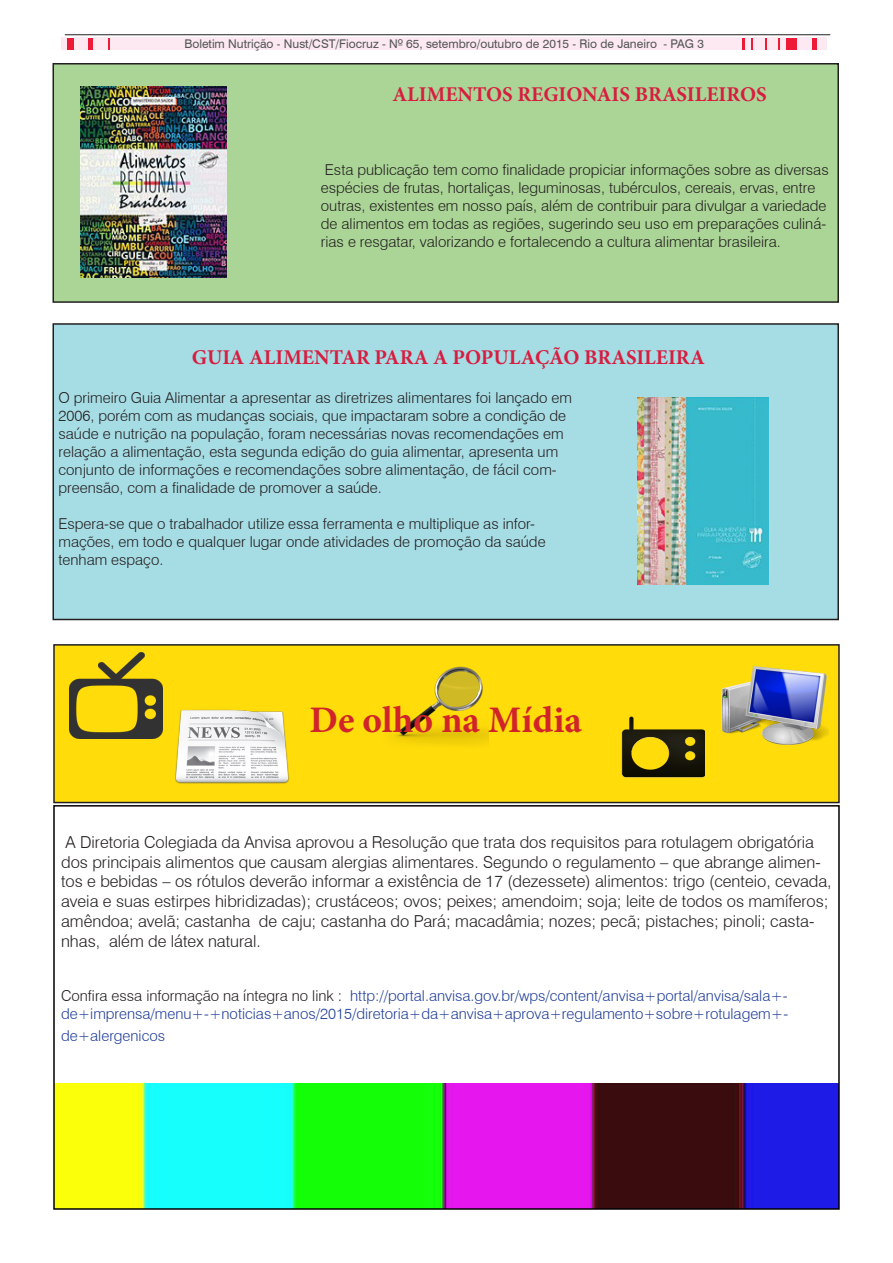
<style>
.page{position:relative;width:893px;height:1263px;background:#fff}
.page>*{position:absolute;margin:0;border:0;box-sizing:border-box;transform-origin:0 0}
.t1{font:700 37.5px "Minion Pro";color:#d1232a}
.t2{font:700 21px "Minion Pro";color:#d71d40}
.t3{font:300 16.5px/19.8px "Swiss 721 BT";color:#231f20}
.t4{font:300 15px/18px "Swiss 721 BT";color:#231f20}
.t5{font:300 15px/18px "Swiss 721 BT";color:#223f99}
.t6{font:12px "Swiss 721 BT";color:#545557}
.s1{color:#231f20}
</style>
<div class="page">
<img style="left:56px;top:1083px;width:781px;height:124px">
<div style="left:54px;top:645px;width:785px;height:157px;background:#ffdc0a"></div>
<div style="left:53px;top:644px;width:787px;height:159px;border:2px solid #231f20"></div>
<img style="left:376px;top:644px;width:113px;height:100px">
<div style="left:53px;top:324px;width:785px;height:295px;background:#a6dce4"></div>
<div style="left:52px;top:323px;width:787px;height:297px;border:2px solid #231f20"></div>
<div style="left:53px;top:64px;width:785px;height:238px;background:#abd596"></div>
<div style="left:52px;top:63px;width:787px;height:240px;border:2px solid #231f20"></div>
<div style="left:62px;top:38px;width:765px;height:12px;background:#ed1a38"></div>
<div style="left:110px;top:37px;width:632px;height:13px;background:#fce9f1"></div>
<div style="left:94px;top:37px;width:14px;height:13px;background:#fce9f1"></div>
<div style="left:75px;top:37px;width:13px;height:13px;background:#fce9f1"></div>
<div style="left:62px;top:37px;width:5px;height:13px;background:#fce9f1"></div>
<div style="left:817px;top:37px;width:10px;height:13px;background:#fce9f1"></div>
<div style="left:798px;top:37px;width:14px;height:13px;background:#fce9f1"></div>
<div style="left:780px;top:37px;width:6px;height:13px;background:#fce9f1"></div>
<div style="left:767px;top:37px;width:10px;height:13px;background:#fce9f1"></div>
<div style="left:753px;top:37px;width:11px;height:13px;background:#fce9f1"></div>
<div style="left:745px;top:37px;width:6px;height:13px;background:#fce9f1"></div>
<hr style="left:65px;top:34px;width:765px;height:1px;background:#231f20">
<img style="left:80px;top:86px;width:147px;height:192px">
<img style="left:637px;top:397px;width:131px;height:188px">
<img style="left:69px;top:653px;width:93px;height:86px">
<img style="left:176px;top:709px;width:113px;height:75px">
<img style="left:621px;top:716px;width:83px;height:62px">
<img style="left:721px;top:666px;width:108px;height:79px">
<div style="left:53px;top:805px;width:787px;height:405px;border:2px solid #000"></div>
<p class="t6" style="left:184px;top:35px;width:521px">Boletim Nutrição - Nust/CST/Fiocruz - Nº 65, setembro/outubro de 2015 - Rio de Janeiro - PAG 3</p>
<p class="t2" style="left:392px;top:79px;width:376px">ALIMENTOS REGIONAIS BRASILEIROS</p>
<p class="t4" style="left:321px;top:161px;width:509px">Esta publicação tem como finalidade propiciar informações sobre as diversas espécies de frutas, hortaliças, leguminosas, tubérculos, cereais, ervas, entre outras, existentes em nosso país, além de contribuir para divulgar a variedade de alimentos em todas as regiões, sugerindo seu uso em preparações culiná&shy;rias e resgatar, valorizando e fortalecendo a cultura alimentar brasileira.</p>
<p class="t2" style="left:192px;top:343px;width:514px">GUIA ALIMENTAR PARA A POPULAÇÃO BRASILEIRA</p>
<p class="t4" style="left:58px;top:389px;width:515px">O primeiro Guia Alimentar a apresentar as diretrizes alimentares foi lançado em 2006, porém com as mudanças sociais, que impactaram sobre a condição de saúde e nutrição na população, foram necessárias novas recomendações em relação a alimentação, esta segunda edição do guia alimentar, apresenta um conjunto de informações e recomendações sobre alimentação, de fácil com&shy;preensão, com a finalidade de promover a saúde.</p>
<p class="t4" style="left:58px;top:515px;width:489px">Espera-se que o trabalhador utilize essa ferramenta e multiplique as infor&shy;mações, em todo e qualquer lugar onde atividades de promoção da saúde tenham espaço.</p>
<p class="t1" style="left:309px;top:694px;width:274px">De olho na Mídia</p>
<p class="t3" style="left:61px;top:832px;width:772px">A Diretoria Colegiada da Anvisa aprovou a Resolução que trata dos requisitos para rotulagem obrigatória dos principais alimentos que causam alergias alimentares. Segundo o regulamento – que abrange alimen&shy;tos e bebidas – os rótulos deverão informar a existência de 17 (dezessete) alimentos: trigo (centeio, cevada, aveia e suas estirpes hibridizadas); crustáceos; ovos; peixes; amendoim; soja; leite de todos os mamíferos; amêndoa; avelã; castanha de caju; castanha do Pará; macadâmia; nozes; pecã; pistaches; pinoli; casta&shy;nhas, além de látex natural.</p>
<p class="t5" style="left:61px;top:986px;width:729px"><span class="s1">Confira essa informação na íntegra no link :</span> http://portal.anvisa.gov.br/wps/content/anvisa+portal/anvisa/sala+- de+imprensa/menu+-+noticias+anos/2015/diretoria+da+anvisa+aprova+regulamento+sobre+rotulagem+-</p>
<p class="t5" style="left:61px;top:1026px;width:106px">de+alergenicos</p>
</div>
